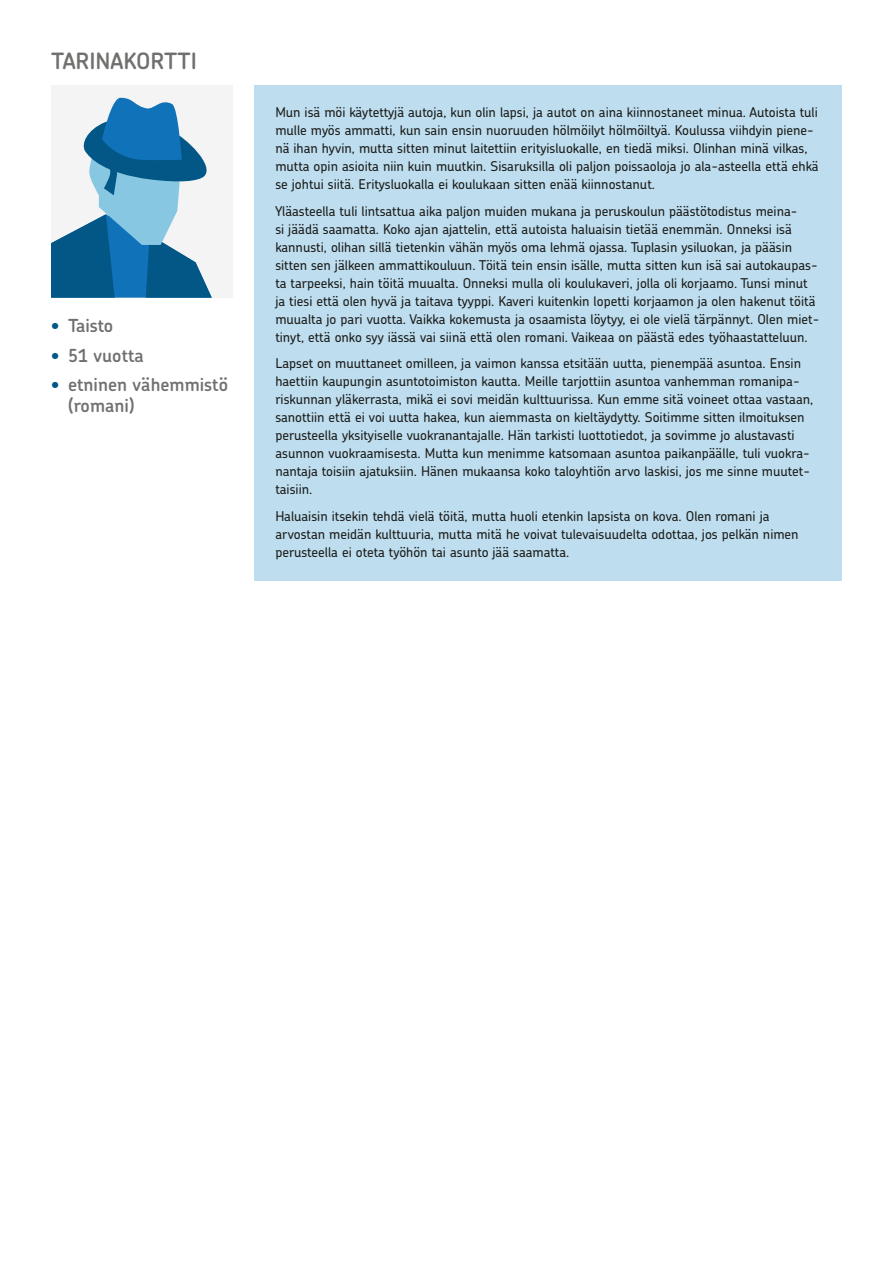
<style>
.page{position:relative;width:893px;height:1263px;background:#fff}
.page>*{position:absolute;margin:0;border:0;box-sizing:border-box;transform-origin:0 0}
.t1{font:600 22.5px "Chevin";color:#70706f}
.t2{font:600 18px/21px "Chevin";color:#70706f}
.t3{font:500 13.5px/18px "Chevin";color:#1d1d1b}
.s1{color:#025787}
</style>
<div class="page">
<div style="left:51px;top:85px;width:182px;height:213px;background:#f4f4f4"></div>
<div style="left:254px;top:85px;width:588px;height:495px;background:#bedeef"></div>
<svg style="left:51px;top:97px;width:161px;height:201px"></svg>
<h1 class="t1" style="left:51px;top:46px;width:147px">TARINAKORTTI</h1>
<h2 class="t2" style="left:51px;top:315px;width:64px"><span class="s1">•</span> Taisto</h2>
<h2 class="t2" style="left:51px;top:344px;width:94px"><span class="s1">•</span> 51 vuotta</h2>
<h2 class="t2" style="left:68px;top:374px;width:162px;text-indent:-17px"><span class="s1">•</span> etninen vähemmistö (romani)</h2>
<p class="t3" style="left:275px;top:103px;width:545px">Mun isä möi käytettyjä autoja, kun olin lapsi, ja autot on aina kiinnostaneet minua. Autoista tuli mulle myös ammatti, kun sain ensin nuoruuden hölmöilyt hölmöiltyä. Koulussa viihdyin piene&shy;nä ihan hyvin, mutta sitten minut laitettiin erityisluokalle, en tiedä miksi. Olinhan minä vilkas, mutta opin asioita niin kuin muutkin. Sisaruksilla oli paljon poissaoloja jo ala-asteella että ehkä se johtui siitä. Eritysluokalla ei koulukaan sitten enää kiinnostanut.</p>
<p class="t3" style="left:275px;top:202px;width:545px">Yläasteella tuli lintsattua aika paljon muiden mukana ja peruskoulun päästötodistus meina-<br>si jäädä saamatta. Koko ajan ajattelin, että autoista haluaisin tietää enemmän. Onneksi isä kannusti, olihan sillä tietenkin vähän myös oma lehmä ojassa. Tuplasin ysiluokan, ja pääsin sitten sen jälkeen ammattikouluun. Töitä tein ensin isälle, mutta sitten kun isä sai autokaupas&shy;ta tarpeeksi, hain töitä muualta. Onneksi mulla oli koulukaveri, jolla oli korjaamo. Tunsi minut ja tiesi että olen hyvä ja taitava tyyppi. Kaveri kuitenkin lopetti korjaamon ja olen hakenut töitä muualta jo pari vuotta. Vaikka kokemusta ja osaamista löytyy, ei ole vielä tärpännyt. Olen miet&shy;tinyt, että onko syy iässä vai siinä että olen romani. Vaikeaa on päästä edes työhaastatteluun.</p>
<p class="t3" style="left:275px;top:354px;width:539px">Lapset on muuttaneet omilleen, ja vaimon kanssa etsitään uutta, pienempää asuntoa. Ensin haettiin kaupungin asuntotoimiston kautta. Meille tarjottiin asuntoa vanhemman romanipa&shy;riskunnan yläkerrasta, mikä ei sovi meidän kulttuurissa. Kun emme sitä voineet ottaa vastaan, sanottiin että ei voi uutta hakea, kun aiemmasta on kieltäydytty. Soitimme sitten ilmoituksen perusteella yksityiselle vuokranantajalle. Hän tarkisti luottotiedot, ja sovimme jo alustavasti asunnon vuokraamisesta. Mutta kun menimme katsomaan asuntoa paikanpäälle, tuli vuokra&shy;nantaja toisiin ajatuksiin. Hänen mukaansa koko taloyhtiön arvo laskisi, jos me sinne muutet&shy;taisiin.</p>
<p class="t3" style="left:275px;top:507px;width:525px">Haluaisin itsekin tehdä vielä töitä, mutta huoli etenkin lapsista on kova. Olen romani ja arvostan meidän kulttuuria, mutta mitä he voivat tulevaisuudelta odottaa, jos pelkän nimen perusteella ei oteta työhön tai asunto jää saamatta.</p>
</div>
